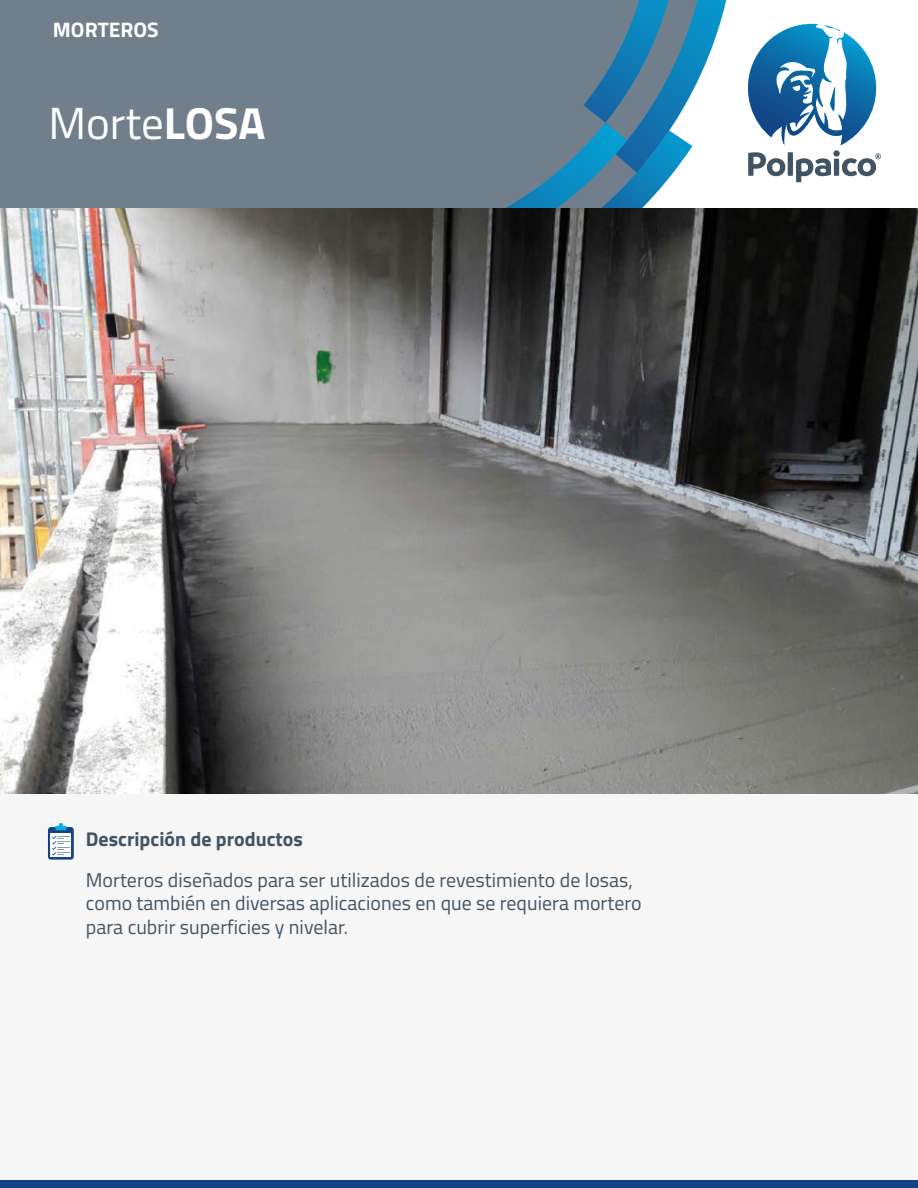
<style>
.page{position:relative;width:918px;height:1188px;background:#fff}
.page>*{position:absolute;margin:0;border:0;box-sizing:border-box;transform-origin:0 0}
.t1{font:45px "Titillium Web";color:#fff}
.t2{font:700 21px "Titillium Web";color:#fff}
.t3{font:19.95px/23.9px "Titillium Web";color:#415464}
.t4{font:700 19.95px "Titillium Web";color:#415464}
.s1{font-weight:700}
</style>
<div class="page">
<div style="left:0;top:793px;width:918px;height:395px;background:#f6f6f7"></div>
<svg style="left:748px;top:152px;width:83px;height:30px"></svg>
<div style="left:834px;top:159px;width:5px;height:17px;background:#415464"></div>
<svg style="left:833px;top:150px;width:7px;height:7px"></svg>
<svg style="left:842px;top:153px;width:39px;height:24px"></svg>
<svg style="left:748px;top:24px;width:128px;height:121px"></svg>
<div style="left:0;top:0;width:391px;height:208px;background:#717e8b"></div>
<div style="left:0;top:1180px;width:918px;height:8px;background:#154284"></div>
<svg style="left:391px;top:0;width:336px;height:208px;background:#6b8ca1"></svg>
<svg style="left:48px;top:827px;width:26px;height:33px"></svg>
<div style="left:51px;top:834px;width:20px;height:23px;background:#fff"></div>
<hr style="left:55px;top:826px;width:11px;height:4px;background:#00b0e1">
<svg style="left:59px;top:823px;width:4px;height:3px"></svg>
<svg style="left:52px;top:836px;width:18px;height:20px"></svg>
<img style="left:0;top:208px;width:918px;height:585px">
<p class="t2" style="left:53px;top:14px;width:107px">MORTEROS</p>
<h1 class="t1" style="left:48px;top:91px;width:219px">Morte<span class="s1">LOSA</span></h1>
<p class="t4" style="left:86px;top:823px;width:218px">Descripción de productos</p>
<p class="t3" style="left:86px;top:867px;width:557px">Morteros diseñados para ser utilizados de revestimiento de losas, como también en diversas aplicaciones en que se requiera mortero para cubrir superficies y nivelar.</p>
</div>
